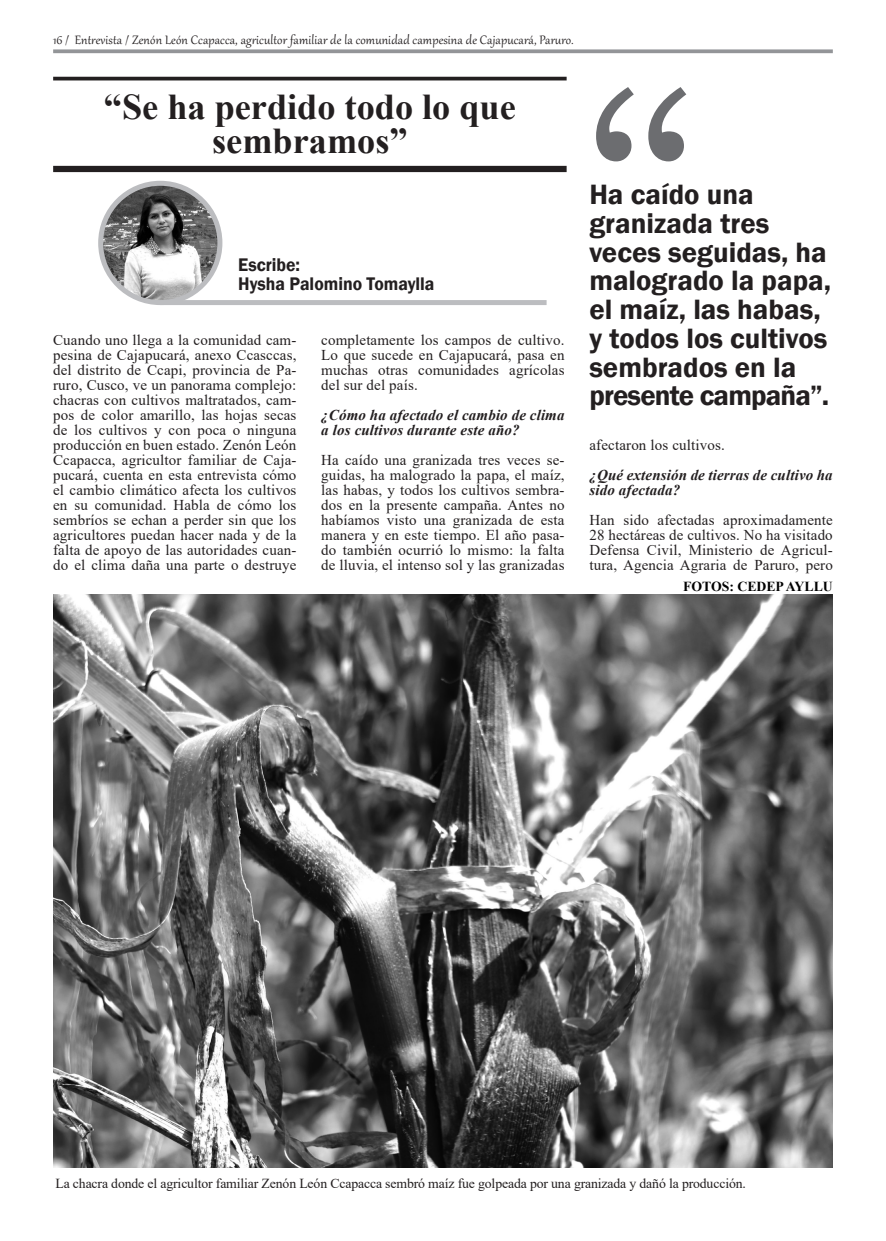
<style>
.page{position:relative;width:886px;height:1241px;background:#fff}
.page>*{position:absolute;margin:0;border:0;box-sizing:border-box;transform-origin:0 0}
.t1{font:250px "Century Schlbk Cyrillic BT";color:#6c6d70}
.t2{font:700 36.25px "Times New Roman";color:#231f20}
.t3{font:600 28.75px/28.8px "Franklin Gothic";color:#231f20}
.t4{font:600 18.75px "Franklin Gothic";color:#231f20;scale:.94 1}
.t5{font:15px/15px "Times New Roman";letter-spacing:.01em;color:#231f20;text-align:justify}
.t6{font:italic 700 15px/15px "Times New Roman";letter-spacing:.01em;color:#231f20}
.t7{font:15px "Gabriola";letter-spacing:.01em;color:#231f20}
.t8{font:13.75px "Times New Roman";letter-spacing:-.01em;color:#231f20}
.t9{font:700 13.75px "Times New Roman";color:#000}
</style>
<div class="page">
<svg style="left:53px;top:49px;width:780px;height:4px;background:#9ea0a3"></svg>
<hr style="left:53px;top:77px;width:514px;height:3px;background:#231f20">
<div style="left:53px;top:166px;width:514px;height:6px;background:#231f20"></div>
<img style="left:101px;top:183px;width:119px;height:119px;border-radius:60px">
<div style="left:98px;top:181px;width:124px;height:124px;border:5px solid #bcbdc0;border-radius:50%"></div>
<div style="left:160px;top:300px;width:386px;height:5px;background:#bcbdc0"></div>
<img style="left:53px;top:594px;width:780px;height:573px">
<p class="t7" style="left:53px;top:30px;width:522px">16 / Entrevista / Zenón León Ccapacca, agricultor familiar de la comunidad campesina de Cajapucará, Paruro.</p>
<p class="t2" style="left:104px;top:80px;width:413px">“Se ha perdido todo lo que</p>
<p class="t2" style="left:212px;top:114px;width:197px">sembramos”</p>
<p class="t4" style="left:238px;top:253px;width:67px">Escribe:</p>
<p class="t4" style="left:238px;top:272px;width:210px">Hysha Palomino Tomaylla</p>
<p class="t5" style="left:53px;top:332px;width:245px">Cuando uno llega a la comunidad cam&shy;pesina de Cajapucará, anexo Ccasccas, del distrito de Ccapi, provincia de Pa&shy;ruro, Cusco, ve un panorama complejo: chacras con cultivos maltratados, cam&shy;pos de color amarillo, las hojas secas de los cultivos y con poca o ninguna producción en buen estado. Zenón León Ccapacca, agricultor familiar de Caja&shy;pucará, cuenta en esta entrevista cómo el cambio climático afecta los cultivos en su comunidad. Habla de cómo los sembríos se echan a perder sin que los agricultores puedan hacer nada y de la falta de apoyo de las autoridades cuan&shy;do el clima daña una parte o destruye</p>
<p class="t5" style="left:321px;top:332px;width:245px">completamente los campos de cultivo.<br>Lo que sucede en Cajapucará, pasa en muchas otras comunidades agrícolas del sur del país.</p>
<p class="t6" style="left:321px;top:407px;width:245px">¿Cómo ha afectado el cambio de clima a los cultivos durante este año?</p>
<p class="t5" style="left:321px;top:452px;width:245px">Ha caído una granizada tres veces se&shy;guidas, ha malogrado la papa, el maíz, las habas, y todos los cultivos sembra&shy;dos en la presente campaña. Antes no habíamos visto una granizada de esta manera y en este tiempo. El año pasa&shy;do también ocurrió lo mismo: la falta de lluvia, el intenso sol y las granizadas</p>
<p class="t1" style="left:577px;top:30px;width:128px">“</p>
<p class="t3" style="left:589px;top:180px;width:166px">Ha caído una</p>
<p class="t3" style="left:589px;top:209px;width:182px">granizada tres</p>
<p class="t3" style="left:589px;top:238px;width:243px">veces seguidas, ha malogrado la papa, el maíz, las habas, y todos los cultivos sembrados en la presente campaña”.</p>
<p class="t5" style="left:589px;top:437px;width:137px">afectaron los cultivos.</p>
<p class="t6" style="left:589px;top:467px;width:245px">¿Qué extensión de tierras de cultivo ha sido afectada?</p>
<p class="t5" style="left:589px;top:512px;width:245px">Han sido afectadas aproximadamente 28 hectáreas de cultivos. No ha visitado Defensa Civil, Ministerio de Agricul&shy;tura, Agencia Agraria de Paruro, pero</p>
<p class="t9" style="left:683px;top:576px;width:151px">FOTOS: CEDEP AYLLU</p>
<p class="t8" style="left:55px;top:1173px;width:692px">La chacra donde el agricultor familiar Zenón León Ccapacca sembró maíz fue golpeada por una granizada y dañó la producción.</p>
</div>
